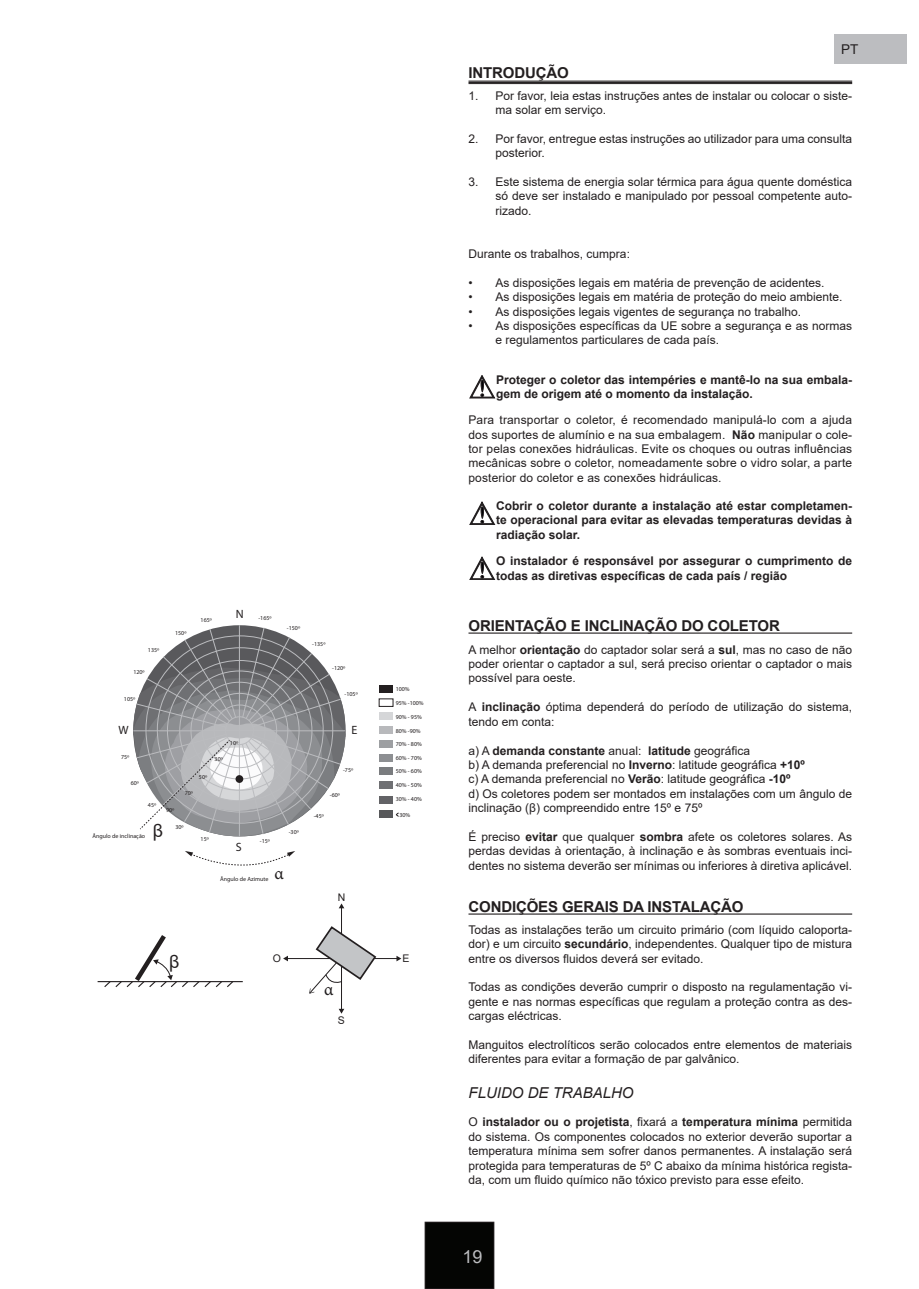
<style>
.page{position:relative;width:919px;height:1289px;background:#fff}
.page>*{position:absolute;margin:0;border:0;box-sizing:border-box;transform-origin:0 0}
.t1{font:18px "Arial";color:#bcbdc0}
.t2{font:18px "Minion Pro";color:#231f20}
.t3{font:18px "Arial";color:#231f20}
.t4{font:700 15px "Arial";letter-spacing:-.01em;color:#231f20}
.t5{font:italic 15px "Arial";color:#231f20}
.t6{font:13.5px "Arial";color:#231f20}
.t7{font:12px/14.4px "Arial";color:#231f20;text-align:justify}
.t8{font:700 12px/14.4px "Arial";color:#231f20}
.t9{font:12px "Myriad Pro";color:#231f20}
.t10{font:10.5px "Arial";color:#231f20}
.t11{font:6px "Myriad Pro";color:#231f20}
.s1{font-weight:700}
.s2{font-weight:400}
</style>
<div class="page">
<div style="left:425px;top:1222px;width:69px;height:66px;background:#040503"></div>
<div style="left:425px;top:1221px;width:69px;height:67px;border:1px solid #231f20"></div>
<div style="left:833px;top:34px;width:73px;height:30px;background:#bcbdc0"></div>
<hr style="left:468px;top:83px;width:384px;height:1px;background:#231f20">
<hr style="left:468px;top:82px;width:384px;height:1px;background:#231f20">
<hr style="left:468px;top:81px;width:384px;height:1px;background:#231f20">
<hr style="left:468px;top:913px;width:384px;height:1px;background:#231f20">
<hr style="left:468px;top:632px;width:384px;height:1px;background:#231f20">
<svg style="left:469px;top:375px;width:26px;height:23px"></svg>
<svg style="left:469px;top:501px;width:26px;height:24px"></svg>
<svg style="left:469px;top:556px;width:26px;height:24px"></svg>
<hr style="left:239px;top:625px;width:1px;height:211px;background:#bbbcbf">
<svg style="left:133px;top:627px;width:213px;height:239px"></svg>
<div style="left:379px;top:685px;width:14px;height:7px;background:#231f20"></div>
<div style="left:379px;top:712px;width:14px;height:8px;background:#d5d6d8"></div>
<div style="left:379px;top:726px;width:14px;height:8px;background:#b8b9bc"></div>
<div style="left:379px;top:739px;width:14px;height:8px;background:#9d9fa2"></div>
<div style="left:379px;top:753px;width:14px;height:8px;background:#8d8f92"></div>
<div style="left:379px;top:767px;width:14px;height:8px;background:#7a7c7f"></div>
<div style="left:379px;top:781px;width:14px;height:8px;background:#6f7073"></div>
<div style="left:379px;top:795px;width:14px;height:8px;background:#636366"></div>
<div style="left:379px;top:809px;width:14px;height:8px;background:#57585a"></div>
<svg style="left:395px;top:812px;width:4px;height:5px"></svg>
<hr style="left:98px;top:981px;width:145px;height:1px;background:#231f20">
<svg style="left:103px;top:935px;width:131px;height:52px"></svg>
<hr style="left:341px;top:966px;width:1px;height:43px;background:#231f20">
<svg style="left:338px;top:1008px;width:6px;height:5px"></svg>
<hr style="left:287px;top:958px;width:43px;height:1px;background:#231f20">
<svg style="left:283px;top:955px;width:5px;height:6px"></svg>
<svg style="left:309px;top:903px;width:92px;height:90px"></svg>
<p class="t11" style="left:148px;top:646px;width:13px">135º</p>
<p class="t11" style="left:133px;top:668px;width:13px">120º</p>
<p class="t11" style="left:124px;top:695px;width:13px">105º</p>
<p class="t11" style="left:175px;top:629px;width:13px">150º</p>
<p class="t11" style="left:201px;top:616px;width:13px">165º</p>
<p class="t9" style="left:236px;top:606px;width:9px">N</p>
<p class="t11" style="left:258px;top:614px;width:15px">-165º</p>
<p class="t11" style="left:287px;top:623px;width:15px">-150º</p>
<p class="t11" style="left:312px;top:640px;width:15px">-135º</p>
<p class="t11" style="left:332px;top:664px;width:15px">-120º</p>
<p class="t11" style="left:344px;top:690px;width:15px">-105º</p>
<p class="t9" style="left:118px;top:722px;width:12px">W</p>
<p class="t9" style="left:351px;top:722px;width:7px">E</p>
<p class="t11" style="left:121px;top:753px;width:10px">75º</p>
<p class="t11" style="left:131px;top:779px;width:10px">60º</p>
<p class="t11" style="left:148px;top:801px;width:10px">45º</p>
<p class="t11" style="left:166px;top:806px;width:10px">90º</p>
<p class="t11" style="left:230px;top:739px;width:10px">10º</p>
<p class="t11" style="left:214px;top:755px;width:10px">30º</p>
<p class="t11" style="left:199px;top:773px;width:10px">50º</p>
<p class="t11" style="left:185px;top:788px;width:10px">70º</p>
<p class="t11" style="left:92px;top:832px;width:54px">Ângulo de inclinação</p>
<p class="t3" style="left:153px;top:818px;width:12px">β</p>
<p class="t11" style="left:175px;top:823px;width:10px">30º</p>
<p class="t11" style="left:201px;top:835px;width:10px">15º</p>
<p class="t11" style="left:260px;top:837px;width:12px">-15º</p>
<p class="t9" style="left:236px;top:839px;width:7px">S</p>
<p class="t11" style="left:289px;top:827px;width:12px">-30º</p>
<p class="t2" style="left:274px;top:861px;width:11px">α</p>
<p class="t11" style="left:220px;top:874px;width:50px">Ângulo de Azimute</p>
<p class="t11" style="left:343px;top:765px;width:12px">-75º</p>
<p class="t11" style="left:330px;top:791px;width:12px">-60º</p>
<p class="t11" style="left:314px;top:812px;width:12px">-45º</p>
<p class="t10" style="left:338px;top:890px;width:9px">N</p>
<p class="t11" style="left:395px;top:685px;width:15px">100%</p>
<p class="t11" style="left:395px;top:699px;width:30px">95% -100%</p>
<p class="t11" style="left:395px;top:713px;width:28px">90% - 95%</p>
<p class="t11" style="left:395px;top:727px;width:26px">80% -90%</p>
<p class="t11" style="left:395px;top:740px;width:28px">70% - 80%</p>
<p class="t11" style="left:395px;top:753px;width:28px">60% - 70%</p>
<p class="t11" style="left:395px;top:767px;width:28px">50% - 60%</p>
<p class="t11" style="left:395px;top:781px;width:28px">40% - 50%</p>
<p class="t11" style="left:395px;top:795px;width:28px">30% - 40%</p>
<p class="t11" style="left:399px;top:810px;width:12px">30%</p>
<p class="t3" style="left:169px;top:949px;width:12px">β</p>
<p class="t10" style="left:273px;top:951px;width:10px">O</p>
<p class="t10" style="left:402px;top:951px;width:9px">E</p>
<p class="t2" style="left:324px;top:977px;width:11px">α</p>
<p class="t10" style="left:338px;top:1012px;width:9px">S</p>
<p class="t4" style="left:468px;top:62px;width:102px">INTRODUÇÃO</p>
<p class="t6" style="left:841px;top:40px;width:19px">PT</p>
<p class="t7" style="left:495px;top:88px;width:358px;text-indent:-27px">1. Por favor, leia estas instruções antes de instalar ou colocar o siste&shy;ma solar em serviço.</p>
<p class="t7" style="left:495px;top:131px;width:358px;text-indent:-27px">2. Por favor, entregue estas instruções ao utilizador para uma consulta posterior.</p>
<p class="t7" style="left:495px;top:174px;width:358px;text-indent:-27px">3. Este sistema de energia solar térmica para água quente doméstica só deve ser instalado e manipulado por pessoal competente auto&shy;rizado.</p>
<p class="t7" style="left:468px;top:246px;width:163px">Durante os trabalhos, cumpra:</p>
<p class="t7" style="left:468px;top:275px;width:357px">• As disposições legais em matéria de prevenção de acidentes.</p>
<p class="t7" style="left:468px;top:290px;width:375px">• As disposições legais em matéria de proteção do meio ambiente.</p>
<p class="t7" style="left:468px;top:304px;width:334px">• As disposições legais vigentes de segurança no trabalho.</p>
<p class="t7" style="left:495px;top:318px;width:358px;text-indent:-27px">• As disposições específicas da UE sobre a segurança e as normas e regulamentos particulares de cada país.</p>
<p class="t8" style="left:496px;top:372px;width:357px">Proteger o coletor das intempéries e mantê-lo na sua embala&shy;gem de origem até o momento da instalação.</p>
<p class="t7" style="left:468px;top:412px;width:385px">Para transportar o coletor, é recomendado manipulá-lo com a ajuda dos suportes de alumínio e na sua embalagem. <span class="s1">Não</span> manipular o cole&shy;tor pelas conexões hidráulicas. Evite os choques ou outras influências mecânicas sobre o coletor, nomeadamente sobre o vidro solar, a parte posterior do coletor e as conexões hidráulicas.</p>
<p class="t8" style="left:496px;top:499px;width:357px;text-align:justify">Cobrir o coletor durante a instalação até estar completamen&shy;te operacional para evitar as elevadas temperaturas devidas à radiação solar.</p>
<p class="t8" style="left:496px;top:554px;width:357px">O instalador é responsável por assegurar o cumprimento de todas as diretivas específicas de cada país / região</p>
<p class="t4" style="left:468px;top:615px;width:313px">ORIENTAÇÃO E INCLINAÇÃO DO COLETOR</p>
<p class="t7" style="left:468px;top:642px;width:385px">A melhor <span class="s1">orientação</span> do captador solar será a <span class="s1">sul</span>, mas no caso de não poder orientar o captador a sul, será preciso orientar o captador o mais possível para oeste.</p>
<p class="t7" style="left:468px;top:699px;width:385px">A <span class="s1">inclinação</span> óptima dependerá do período de utilização do sistema, tendo em conta:</p>
<p class="t8" style="left:468px;top:743px;width:283px"><span class="s2">a) A</span> demanda constante <span class="s2">anual:</span> latitude <span class="s2">geográfica</span></p>
<p class="t7" style="left:468px;top:757px;width:338px">b) A demanda preferencial no <span class="s1">Inverno</span>: latitude geográfica <span class="s1">+10º</span></p>
<p class="t7" style="left:468px;top:771px;width:323px">c) A demanda preferencial no <span class="s1">Verão</span>: latitude geográfica <span class="s1">-10º</span></p>
<p class="t7" style="left:468px;top:786px;width:385px">d) Os coletores podem ser montados em instalações com um ângulo de inclinação (β) compreendido entre 15º e 75º</p>
<p class="t7" style="left:468px;top:829px;width:385px">É preciso <span class="s1">evitar</span> que qualquer <span class="s1">sombra</span> afete os coletores solares. As perdas devidas à orientação, à inclinação e às sombras eventuais inci&shy;dentes no sistema deverão ser mínimas ou inferiores à diretiva aplicável.</p>
<p class="t4" style="left:468px;top:896px;width:276px">CONDIÇÕES GERAIS DA INSTALAÇÃO</p>
<p class="t7" style="left:468px;top:922px;width:385px">Todas as instalações terão um circuito primário (com líquido caloporta&shy;dor) e um circuito <span class="s1">secundário</span>, independentes. Qualquer tipo de mistura entre os diversos fluidos deverá ser evitado.</p>
<p class="t7" style="left:468px;top:979px;width:385px">Todas as condições deverão cumprir o disposto na regulamentação vi&shy;gente e nas normas específicas que regulam a proteção contra as des&shy;cargas eléctricas.</p>
<p class="t7" style="left:468px;top:1037px;width:385px">Manguitos electrolíticos serão colocados entre elementos de materiais diferentes para evitar a formação de par galvânico.</p>
<p class="t5" style="left:468px;top:1082px;width:167px">FLUIDO DE TRABALHO</p>
<p class="t7" style="left:468px;top:1114px;width:385px">O <span class="s1">instalador ou o projetista</span>, fixará a <span class="s1">temperatura mínima</span> permitida do sistema. Os componentes colocados no exterior deverão suportar a temperatura mínima sem sofrer danos permanentes. A instalação será protegida para temperaturas de 5º C abaixo da mínima histórica regista&shy;da, com um fluido químico não tóxico previsto para esse efeito.</p>
<h1 class="t1" style="left:462px;top:1244px;width:22px">19</h1>
</div>
